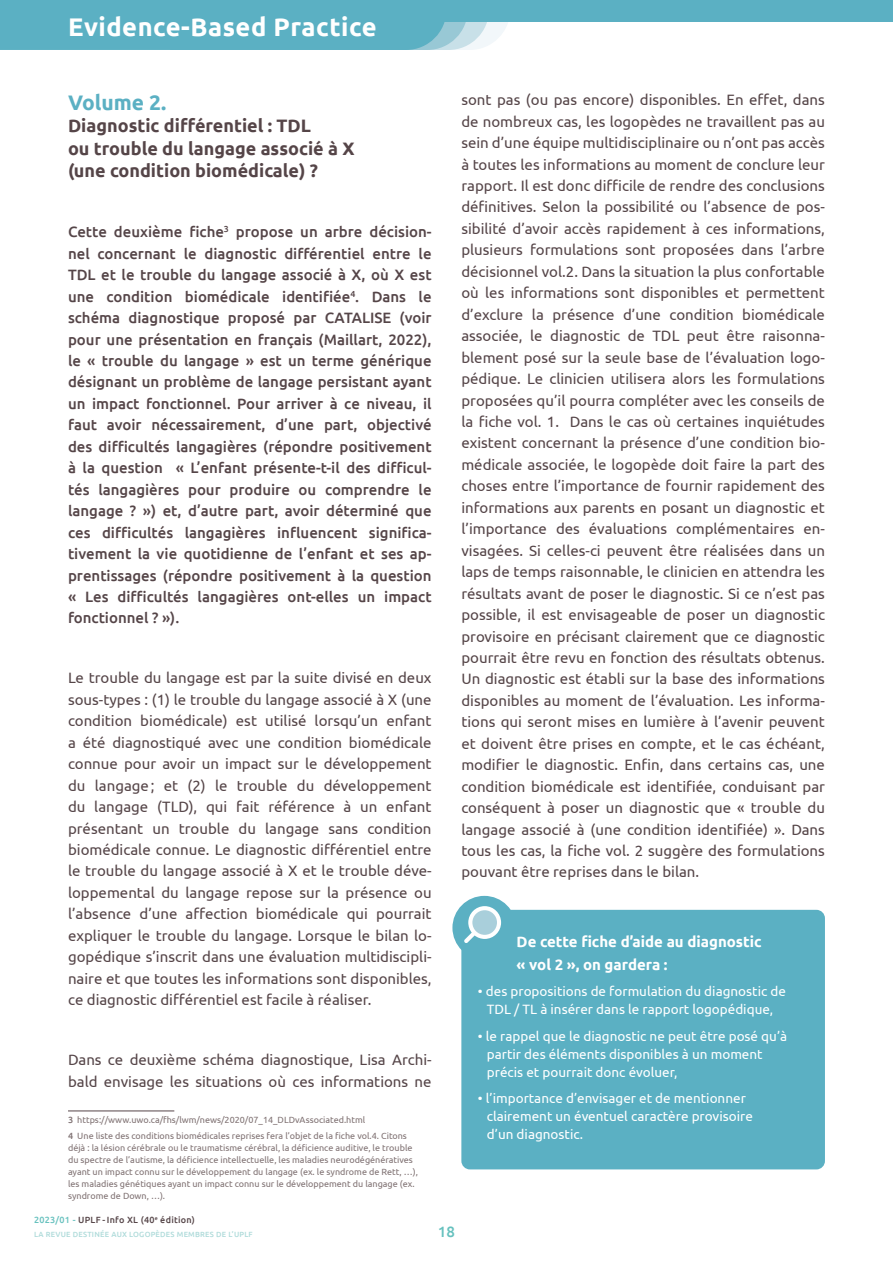
<style>
.page{position:relative;width:893px;height:1263px;background:#fff}
.page>*{position:absolute;margin:0;border:0;box-sizing:border-box;transform-origin:0 0}
.t1{font:700 25.5px "Ubuntu";letter-spacing:.02em;color:#fff}
.t2{font:700 21px "Ubuntu";color:#5bb0c3}
.t3{font:700 18px/22.5px "Ubuntu";color:#554548}
.t4{font:15px/21.5px "Ubuntu";color:#554548;text-align:justify}
.t5{font:500 15px/21.5px "Ubuntu";color:#554548;text-align:justify}
.t6{font:700 15px/22.5px "Ubuntu";color:#fff}
.t7{font:500 15px "Ubuntu";color:#66c1be}
.t8{font:13.5px/18px "Ubuntu";color:#fff}
.t9{font:9px/12px "Ubuntu";color:#7f7172}
.t10{font:500 9px "Ubuntu";letter-spacing:.03em;color:#554548}
.t11{font:500 7.5px "Ubuntu";letter-spacing:.03em;color:#afdbda}
.s1{font-weight:500}
.s2{color:#66c1be}
</style>
<div class="page">
<div style="left:461px;top:910px;width:364px;height:259px;background:#5bb0c3;border-radius:9px"></div>
<div style="left:452px;top:896px;width:64px;height:64px;background:#5bb0c3;border-radius:50%"></div>
<svg style="left:464px;top:906px;width:37px;height:37px"></svg>
<hr style="left:68px;top:1110px;width:106px;height:1px;background:#554548">
<div style="left:0;top:0;width:893px;height:21px;background:#5bb0c3"></div>
<svg style="left:0;top:21px;width:510px;height:29px;background:#6bb7c8"></svg>
<h1 class="t1" style="left:68px;top:11px;width:310px">Evidence-Based Practice</h1>
<h2 class="t2" style="left:68px;top:90px;width:100px">Volume 2.</h2>
<p class="t3" style="left:68px;top:114px;width:288px">Diagnostic différentiel : TDL<br>ou trouble du langage associé à X (une condition biomédicale) ?</p>
<p class="t5" style="left:68px;top:221px;width:365px">Cette deuxième fiche<sup>3</sup> propose un arbre décision&shy;nel concernant le diagnostic différentiel entre le TDL et le trouble du langage associé à X, où X est une condition biomédicale identifiée<sup>4</sup>. Dans le schéma diagnostique proposé par CATALISE (voir pour une présentation en français (Maillart, 2022), le « trouble du langage » est un terme générique désignant un problème de langage persistant ayant un impact fonctionnel. Pour arriver à ce niveau, il faut avoir nécessairement, d’une part, objectivé des difficultés langagières (répondre positivement à la question « L’enfant présente-t-il des difficul&shy;tés langagières pour produire ou comprendre le langage ? ») et, d’autre part, avoir déterminé que ces difficultés langagières influencent significa&shy;tivement la vie quotidienne de l’enfant et ses ap&shy;prentissages (répondre positivement à la question « Les difficultés langagières ont-elles un impact fonctionnel ? »).</p>
<p class="t4" style="left:68px;top:667px;width:365px">Le trouble du langage est par la suite divisé en deux sous-types : (1) le trouble du langage associé à X (une condition biomédicale) est utilisé lorsqu’un enfant a été diagnostiqué avec une condition biomédicale connue pour avoir un impact sur le développement du langage ; et (2) le trouble du développement du langage (TLD), qui fait référence à un enfant présentant un trouble du langage sans condition biomédicale connue. Le diagnostic différentiel entre le trouble du langage associé à X et le trouble déve&shy;loppemental du langage repose sur la présence ou l’absence d’une affection biomédicale qui pourrait expliquer le trouble du langage. Lorsque le bilan lo&shy;gopédique s’inscrit dans une évaluation multidiscipli&shy;naire et que toutes les informations sont disponibles, ce diagnostic différentiel est facile à réaliser.</p>
<p class="t4" style="left:68px;top:1048px;width:365px">Dans ce deuxième schéma diagnostique, Lisa Archi&shy;bald envisage les situations où ces informations ne</p>
<p class="t9" style="left:68px;top:1111px;width:340px;line-height:16.2px"><span class="s1">3</span> https://www.uwo.ca/fhs/lwm/news/2020/07_14_DLDvAssociated.html<br><span class="s1">4</span> Une liste des conditions biomédicales reprises fera l’objet de la fiche vol.4. Citons</p>
<p class="t9" style="left:68px;top:1142px;width:351px">déjà : la lésion cérébrale ou le traumatisme cérébral, la déficience auditive, le trouble du spectre de l’autisme, la déficience intellectuelle, les maladies neurodégénératives ayant un impact connu sur le développement du langage (ex. le syndrome de Rett, …), les maladies génétiques ayant un impact connu sur le développement du langage (ex. syndrome de Down, …).</p>
<p class="t4" style="left:461px;top:89px;width:365px">sont pas (ou pas encore) disponibles. En effet, dans de nombreux cas, les logopèdes ne travaillent pas au sein d’une équipe multidisciplinaire ou n’ont pas accès à toutes les informations au moment de conclure leur rapport. Il est donc difficile de rendre des conclusions définitives. Selon la possibilité ou l’absence de pos&shy;sibilité d’avoir accès rapidement à ces informations, plusieurs formulations sont proposées dans l’arbre décisionnel vol.2. Dans la situation la plus confortable où les informations sont disponibles et permettent d’exclure la présence d’une condition biomédicale associée, le diagnostic de TDL peut être raisonna&shy;blement posé sur la seule base de l’évaluation logo&shy;pédique. Le clinicien utilisera alors les formulations proposées qu’il pourra compléter avec les conseils de la fiche vol. 1. Dans le cas où certaines inquiétudes existent concernant la présence d’une condition bio&shy;médicale associée, le logopède doit faire la part des choses entre l’importance de fournir rapidement des informations aux parents en posant un diagnostic et l’importance des évaluations complémentaires en&shy;visagées. Si celles-ci peuvent être réalisées dans un laps de temps raisonnable, le clinicien en attendra les résultats avant de poser le diagnostic. Si ce n’est pas possible, il est envisageable de poser un diagnostic provisoire en précisant clairement que ce diagnostic pourrait être revu en fonction des résultats obtenus.<br>Un diagnostic est établi sur la base des informations disponibles au moment de l’évaluation. Les informa&shy;tions qui seront mises en lumière à l’avenir peuvent et doivent être prises en compte, et le cas échéant, modifier le diagnostic. Enfin, dans certains cas, une condition biomédicale est identifiée, conduisant par conséquent à poser un diagnostic que « trouble du langage associé à (une condition identifiée) ». Dans tous les cas, la fiche vol. 2 suggère des formulations pouvant être reprises dans le bilan.</p>
<p class="t6" style="left:517px;top:930px;width:247px">De cette fiche d’aide au diagnostic « vol 2 », on gardera :</p>
<p class="t8" style="left:478px;top:982px;width:310px;text-align:center">• des propositions de formulation du diagnostic de<br>TDL / TL à insérer dans le rapport logopédique,</p>
<p class="t8" style="left:487px;top:1026px;width:302px;text-indent:-9px">• le rappel que le diagnostic ne peut être posé qu’à partir des éléments disponibles à un moment précis et pourrait donc évoluer,</p>
<p class="t8" style="left:487px;top:1089px;width:268px;text-indent:-9px">• l’importance d’envisager et de mentionner clairement un éventuel caractère provisoire d’un diagnostic.</p>
<p class="t10" style="left:34px;top:1214px;width:162px"><span class="s2">2023/01 -</span> UPLF - Info XL (40<sup>e</sup> édition)</p>
<p class="t11" style="left:34px;top:1230px;width:220px">LA REVUE DESTINÉE AUX LOGOPÈDES MEMBRES DE L’UPLF</p>
<p class="t7" style="left:438px;top:1222px;width:19px">18</p>
</div>
